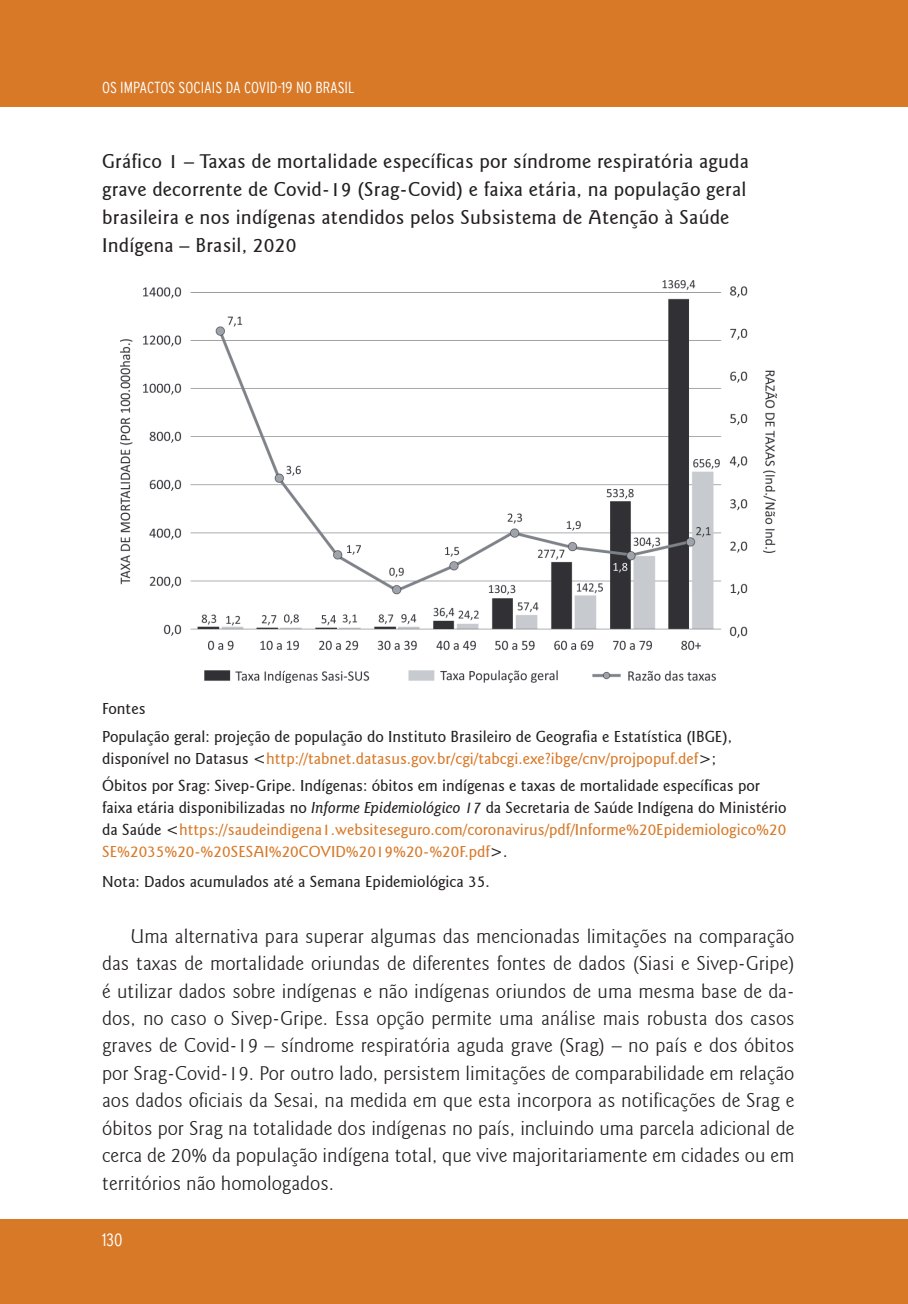
<style>
.page{position:relative;width:908px;height:1304px;background:#fff}
.page>*{position:absolute;margin:0;border:0;box-sizing:border-box;transform-origin:0 0}
.corpo_do_texto{font:300 20px/27.4px "Goudy Sans IT Cby BT";color:#231f20;text-align:justify}
.enunciado_tabela{font:500 20px/28px "Goudy Sans IT Cby BT";letter-spacing:.01em;color:#231f20}
.t1{font:300 condensed 18px "Interstate";color:#fff}
.fonte_tabelas_e_figu{font:500 16px/22px "Goudy Sans IT Cby BT";color:#231f20}
.t2{font:300 condensed 16px "Interstate";color:#fff}
.s1{color:#d87928}
.s2{font-style:italic}
</style>
<div class="page">
<div style="left:0;top:1219px;width:907px;height:85px;background:#d87928"></div>
<div style="left:0;top:0;width:907px;height:107px;background:#d87928"></div>
<img style="left:120px;top:280px;width:656px;height:402px">
<p class="t2" style="left:102px;top:78px;width:254px">OS IMPACTOS SOCIAIS DA COVID-19 NO BRASIL</p>
<p class="enunciado_tabela" style="left:102px;top:148px;width:648px">Gráfico 1 – Taxas de mortalidade específicas por síndrome respiratória aguda grave decorrente de Covid-19 (Srag-Covid) e faixa etária, na população geral brasileira e nos indígenas atendidos pelos Subsistema de Atenção à Saúde Indígena – Brasil, 2020</p>
<p class="fonte_tabelas_e_figu" style="left:102px;top:698px;width:45px">Fontes</p>
<p class="fonte_tabelas_e_figu" style="left:102px;top:725px;width:631px">População geral: projeção de população do Instituto Brasileiro de Geografia e Estatística (IBGE), disponível no Datasus &lt;<span class="s1">http://tabnet.datasus.gov.br/cgi/tabcgi.exe?ibge/cnv/projpopuf.def</span>&gt;;</p>
<p class="fonte_tabelas_e_figu" style="left:102px;top:775px;width:685px">Óbitos por Srag: Sivep-Gripe. Indígenas: óbitos em indígenas e taxas de mortalidade específicas por faixa etária disponibilizadas no <span class="s2">Informe Epidemiológico 17</span> da Secretaria de Saúde Indígena do Ministério da Saúde &lt;<span class="s1">https://saudeindigena1.websiteseguro.com/coronavirus/pdf/Informe%20Epidemiologico%20<br>SE%2035%20-%20SESAI%20COVID%2019%20-%20F.pdf</span>&gt;.</p>
<p class="fonte_tabelas_e_figu" style="left:102px;top:871px;width:389px">Nota: Dados acumulados até a Semana Epidemiológica 35.</p>
<p class="corpo_do_texto" style="left:102px;top:922px;width:693px;text-indent:28px">Uma alternativa para superar algumas das mencionadas limitações na comparação das taxas de mortalidade oriundas de diferentes fontes de dados (Siasi e Sivep-Gripe) é utilizar dados sobre indígenas e não indígenas oriundos de uma mesma base de da&shy;dos, no caso o Sivep-Gripe. Essa opção permite uma análise mais robusta dos casos graves de Covid-19 – síndrome respiratória aguda grave (Srag) – no país e dos óbitos por Srag-Covid-19. Por outro lado, persistem limitações de comparabilidade em relação aos dados oficiais da Sesai, na medida em que esta incorpora as notificações de Srag e óbitos por Srag na totalidade dos indígenas no país, incluindo uma parcela adicional de cerca de 20% da população indígena total, que vive majoritariamente em cidades ou em territórios não homologados.</p>
<p class="t1" style="left:102px;top:1230px;width:22px">130</p>
</div>
